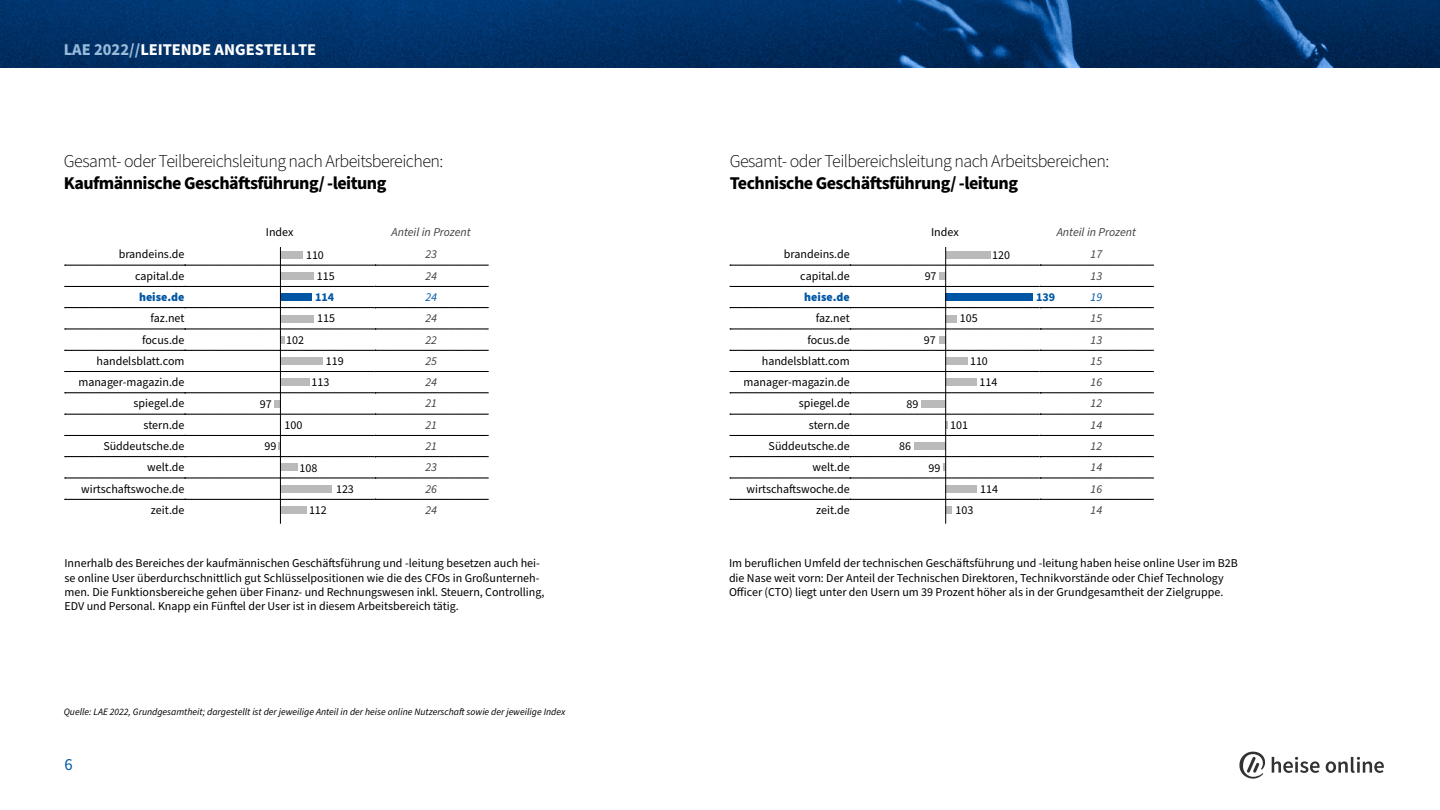
<style>
.page{position:relative;width:1440px;height:810px;background:#fff}
.page>*{position:absolute;margin:0;border:0;box-sizing:border-box;transform-origin:0 0}
.t1{font:300 18px "Source Sans Pro";letter-spacing:-.03em;color:#000}
.t2{font:700 18px "Source Sans Pro";letter-spacing:-.03em;color:#000}
.t3{font:700 16.5px "Source Sans Pro";color:#fff}
.t4{font:16.5px "Source Sans Pro";color:#0056a4}
.t5{font:12px/14.4px "Source Sans Pro";color:#000}
.t6{font:italic 12px "Source Sans Pro";color:#404040}
.t7{font:900 12px "Source Sans Pro";color:#0056a4}
.t8{font:700 12px "Source Sans Pro";color:#0056a4}
.t9{font:italic 12px "Source Sans Pro";color:#0056a4}
.t10{font:italic 9.75px "Source Sans Pro";color:#000}
.s1{color:#99bbdb}
</style>
<div class="page">
<svg style="left:1239px;top:752px;width:26px;height:27px"></svg>
<svg style="left:1272px;top:757px;width:48px;height:16px"></svg>
<svg style="left:1326px;top:757px;width:58px;height:16px"></svg>
<svg style="left:65px;top:265px;width:423px;height:1px"></svg>
<svg style="left:65px;top:286px;width:423px;height:1px"></svg>
<svg style="left:65px;top:308px;width:423px;height:1px"></svg>
<svg style="left:65px;top:329px;width:423px;height:1px"></svg>
<svg style="left:65px;top:350px;width:423px;height:1px"></svg>
<svg style="left:65px;top:371px;width:423px;height:1px"></svg>
<svg style="left:65px;top:393px;width:423px;height:1px"></svg>
<svg style="left:65px;top:414px;width:423px;height:1px"></svg>
<svg style="left:65px;top:435px;width:423px;height:1px"></svg>
<svg style="left:65px;top:457px;width:423px;height:1px"></svg>
<svg style="left:65px;top:478px;width:423px;height:1px"></svg>
<svg style="left:65px;top:499px;width:423px;height:1px"></svg>
<svg style="left:730px;top:265px;width:424px;height:1px"></svg>
<svg style="left:730px;top:286px;width:424px;height:1px"></svg>
<svg style="left:730px;top:308px;width:424px;height:1px"></svg>
<svg style="left:730px;top:329px;width:424px;height:1px"></svg>
<svg style="left:730px;top:350px;width:424px;height:1px"></svg>
<svg style="left:730px;top:371px;width:424px;height:1px"></svg>
<svg style="left:730px;top:393px;width:424px;height:1px"></svg>
<svg style="left:730px;top:414px;width:424px;height:1px"></svg>
<svg style="left:730px;top:435px;width:424px;height:1px"></svg>
<svg style="left:730px;top:457px;width:424px;height:1px"></svg>
<svg style="left:730px;top:478px;width:424px;height:1px"></svg>
<svg style="left:730px;top:499px;width:424px;height:1px"></svg>
<img style="left:0;top:0;width:1440px;height:68px">
<div style="left:280px;top:251px;width:23px;height:8px;background:#bababa"></div>
<div style="left:946px;top:251px;width:45px;height:8px;background:#bababa"></div>
<div style="left:280px;top:272px;width:34px;height:8px;background:#bababa"></div>
<div style="left:939px;top:272px;width:7px;height:8px;background:#bababa"></div>
<div style="left:280px;top:294px;width:32px;height:7px;background:#0056a4"></div>
<div style="left:946px;top:294px;width:87px;height:7px;background:#0056a4"></div>
<div style="left:280px;top:315px;width:34px;height:7px;background:#bababa"></div>
<div style="left:946px;top:315px;width:11px;height:7px;background:#bababa"></div>
<div style="left:280px;top:336px;width:5px;height:8px;background:#bababa"></div>
<div style="left:939px;top:336px;width:7px;height:8px;background:#bababa"></div>
<div style="left:280px;top:357px;width:43px;height:8px;background:#bababa"></div>
<div style="left:946px;top:357px;width:22px;height:8px;background:#bababa"></div>
<div style="left:280px;top:379px;width:30px;height:7px;background:#bababa"></div>
<div style="left:946px;top:379px;width:31px;height:7px;background:#bababa"></div>
<div style="left:274px;top:400px;width:7px;height:7px;background:#bababa"></div>
<div style="left:921px;top:400px;width:25px;height:7px;background:#bababa"></div>
<svg style="left:278px;top:442px;width:2px;height:8px"></svg>
<div style="left:914px;top:442px;width:32px;height:8px;background:#bababa"></div>
<div style="left:280px;top:464px;width:18px;height:7px;background:#bababa"></div>
<svg style="left:943px;top:464px;width:3px;height:7px"></svg>
<div style="left:280px;top:485px;width:52px;height:7px;background:#bababa"></div>
<div style="left:946px;top:485px;width:31px;height:7px;background:#bababa"></div>
<div style="left:280px;top:506px;width:27px;height:8px;background:#bababa"></div>
<div style="left:946px;top:506px;width:6px;height:8px;background:#bababa"></div>
<hr style="left:280px;top:247px;width:1px;height:277px;background:#000">
<hr style="left:946px;top:247px;width:1px;height:277px;background:#000">
<h2 class="t3" style="left:64px;top:38px;width:254px"><span class="s1">LAE 2022//</span>LEITENDE ANGESTELLTE</h2>
<h1 class="t1" style="left:64px;top:149px;width:381px">Gesamt- oder Teilbereichsleitung nach Arbeitsbereichen:</h1>
<h1 class="t2" style="left:64px;top:170px;width:324px">Kaufmännische Geschäftsführung/ -leitung</h1>
<h1 class="t1" style="left:730px;top:149px;width:381px">Gesamt- oder Teilbereichsleitung nach Arbeitsbereichen:</h1>
<h1 class="t2" style="left:730px;top:170px;width:290px">Technische Geschäftsführung/ -leitung</h1>
<p class="t5" style="left:266px;top:225px;width:29px">Index</p>
<p class="t6" style="left:392px;top:224px;width:81px">Anteil in Prozent</p>
<p class="t5" style="left:931px;top:225px;width:29px">Index</p>
<p class="t6" style="left:1057px;top:224px;width:81px">Anteil in Prozent</p>
<p class="t5" style="left:119px;top:248px;width:67px">brandeins.de</p>
<p class="t6" style="left:425px;top:246px;width:13px">23</p>
<p class="t5" style="left:135px;top:269px;width:51px">capital.de</p>
<p class="t6" style="left:425px;top:268px;width:13px">24</p>
<p class="t7" style="left:139px;top:289px;width:47px">heise.de</p>
<p class="t9" style="left:425px;top:289px;width:13px">24</p>
<p class="t5" style="left:151px;top:311px;width:35px">faz.net</p>
<p class="t6" style="left:425px;top:310px;width:13px">24</p>
<p class="t5" style="left:142px;top:333px;width:44px">focus.de</p>
<p class="t6" style="left:425px;top:332px;width:13px">22</p>
<p class="t5" style="left:97px;top:354px;width:89px">handelsblatt.com</p>
<p class="t6" style="left:425px;top:353px;width:13px">25</p>
<p class="t5" style="left:78px;top:375px;width:108px">manager-magazin.de</p>
<p class="t6" style="left:425px;top:374px;width:13px">24</p>
<p class="t5" style="left:134px;top:397px;width:52px">spiegel.de</p>
<p class="t6" style="left:425px;top:395px;width:13px">21</p>
<p class="t5" style="left:144px;top:418px;width:42px">stern.de</p>
<p class="t6" style="left:425px;top:417px;width:13px">21</p>
<p class="t5" style="left:103px;top:439px;width:83px">Süddeutsche.de</p>
<p class="t6" style="left:425px;top:438px;width:13px">21</p>
<p class="t5" style="left:147px;top:460px;width:39px">welt.de</p>
<p class="t6" style="left:425px;top:459px;width:13px">23</p>
<p class="t5" style="left:81px;top:482px;width:105px">wirtschaftswoche.de</p>
<p class="t6" style="left:425px;top:481px;width:13px">26</p>
<p class="t5" style="left:151px;top:503px;width:35px">zeit.de</p>
<p class="t6" style="left:425px;top:502px;width:13px">24</p>
<p class="t5" style="left:317px;top:244px;width:19px;line-height:21.3px;text-indent:-11px">110<br>115</p>
<p class="t8" style="left:315px;top:289px;width:21px">114</p>
<p class="t5" style="left:317px;top:312px;width:19px">115</p>
<p class="t5" style="left:286px;top:333px;width:19px">102</p>
<p class="t5" style="left:312px;top:351px;width:34px;line-height:21.3px;text-indent:14px">119<br>113</p>
<p class="t5" style="left:260px;top:397px;width:13px">97</p>
<p class="t5" style="left:284px;top:418px;width:19px">100</p>
<p class="t5" style="left:264px;top:439px;width:13px">99</p>
<p class="t5" style="left:300px;top:461px;width:19px">108</p>
<p class="t5" style="left:336px;top:482px;width:19px">123</p>
<p class="t5" style="left:309px;top:503px;width:19px">112</p>
<p class="t5" style="left:784px;top:248px;width:67px">brandeins.de</p>
<p class="t6" style="left:1091px;top:246px;width:13px">17</p>
<p class="t5" style="left:800px;top:269px;width:51px">capital.de</p>
<p class="t6" style="left:1091px;top:268px;width:13px">13</p>
<p class="t7" style="left:804px;top:289px;width:47px">heise.de</p>
<p class="t9" style="left:1091px;top:289px;width:13px">19</p>
<p class="t5" style="left:816px;top:311px;width:35px">faz.net</p>
<p class="t6" style="left:1091px;top:310px;width:13px">15</p>
<p class="t5" style="left:807px;top:333px;width:44px">focus.de</p>
<p class="t6" style="left:1091px;top:332px;width:13px">13</p>
<p class="t5" style="left:762px;top:354px;width:89px">handelsblatt.com</p>
<p class="t6" style="left:1091px;top:353px;width:13px">15</p>
<p class="t5" style="left:744px;top:375px;width:108px">manager-magazin.de</p>
<p class="t6" style="left:1091px;top:374px;width:13px">16</p>
<p class="t5" style="left:799px;top:397px;width:52px">spiegel.de</p>
<p class="t6" style="left:1091px;top:395px;width:13px">12</p>
<p class="t5" style="left:809px;top:418px;width:42px">stern.de</p>
<p class="t6" style="left:1091px;top:417px;width:13px">14</p>
<p class="t5" style="left:769px;top:439px;width:83px">Süddeutsche.de</p>
<p class="t6" style="left:1091px;top:438px;width:13px">12</p>
<p class="t5" style="left:813px;top:460px;width:39px">welt.de</p>
<p class="t6" style="left:1091px;top:459px;width:13px">14</p>
<p class="t5" style="left:746px;top:482px;width:105px">wirtschaftswoche.de</p>
<p class="t6" style="left:1091px;top:481px;width:13px">16</p>
<p class="t5" style="left:816px;top:503px;width:35px">zeit.de</p>
<p class="t6" style="left:1091px;top:502px;width:13px">14</p>
<p class="t5" style="left:992px;top:248px;width:19px">120</p>
<p class="t5" style="left:925px;top:269px;width:13px">97</p>
<p class="t8" style="left:1036px;top:289px;width:21px">139</p>
<p class="t5" style="left:960px;top:312px;width:19px">105</p>
<p class="t5" style="left:924px;top:333px;width:13px">97</p>
<p class="t5" style="left:980px;top:351px;width:19px;line-height:21.3px;text-indent:-10px">110<br>114</p>
<p class="t5" style="left:906px;top:397px;width:13px">89</p>
<p class="t5" style="left:950px;top:418px;width:19px">101</p>
<p class="t5" style="left:899px;top:439px;width:13px">86</p>
<p class="t5" style="left:929px;top:461px;width:13px">99</p>
<p class="t5" style="left:980px;top:482px;width:19px">114</p>
<p class="t5" style="left:956px;top:503px;width:19px">103</p>
<p class="t5" style="left:64px;top:556px;width:482px">Innerhalb des Bereiches der kaufmännischen Geschäftsführung und -leitung besetzen auch hei&shy;se online User überdurchschnittlich gut Schlüsselpositionen wie die des CFOs in Großunterneh&shy;men. Die Funktionsbereiche gehen über Finanz- und Rechnungswesen inkl. Steuern, Controlling, EDV und Personal. Knapp ein Fünftel der User ist in diesem Arbeitsbereich tätig.</p>
<p class="t5" style="left:729px;top:556px;width:510px">Im beruflichen Umfeld der technischen Geschäftsführung und -leitung haben heise online User im B2B die Nase weit vorn: Der Anteil der Technischen Direktoren, Technikvorstände oder Chief Technology<br>Officer (CTO) liegt unter den Usern um 39 Prozent höher als in der Grundgesamtheit der Zielgruppe.</p>
<p class="t10" style="left:64px;top:706px;width:503px">Quelle: LAE 2022, Grundgesamtheit; dargestellt ist der jeweilige Anteil in der heise online Nutzerschaft sowie der jeweilige Index</p>
<h2 class="t4" style="left:64px;top:754px;width:10px">6</h2>
</div>
